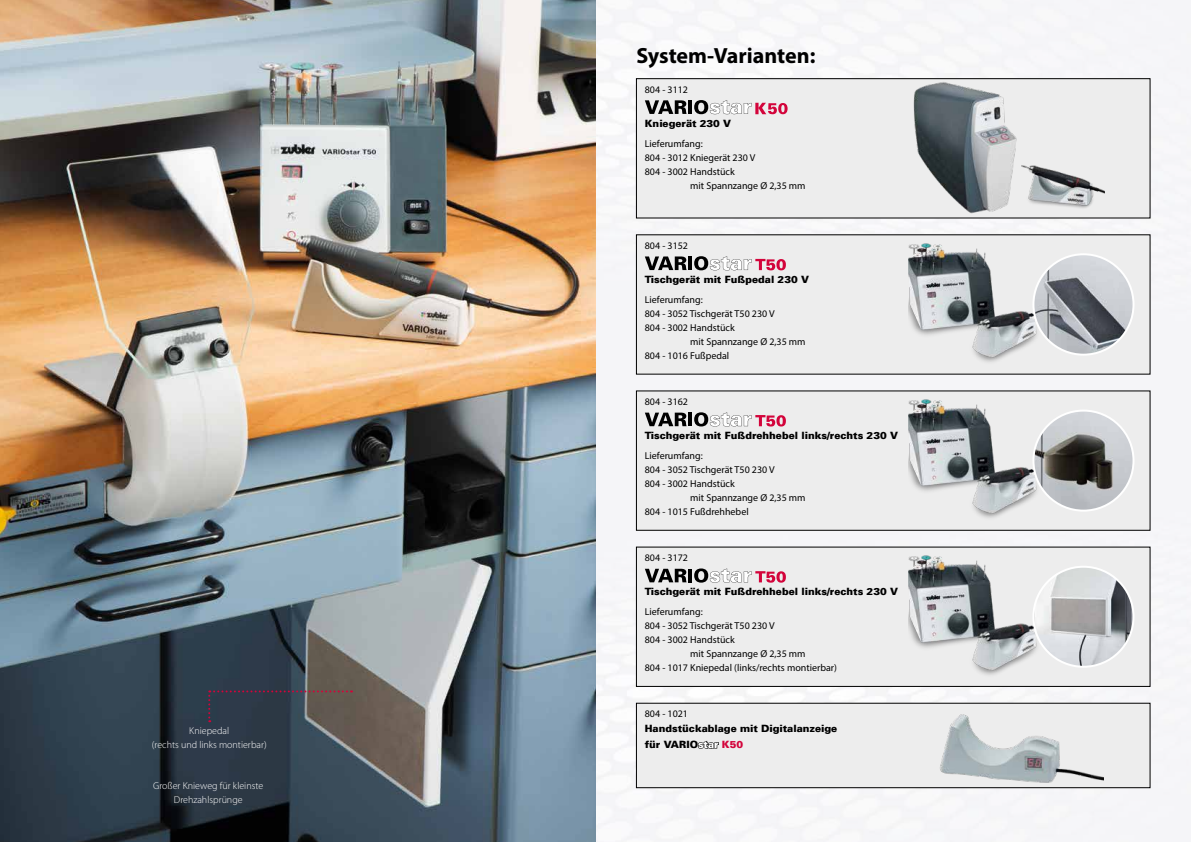
<style>
.page{position:relative;width:1191px;height:842px;background:#fff}
.page>*{position:absolute;margin:0;border:0;box-sizing:border-box;transform-origin:0 0}
.t1{font:700 22px "Myriad Pro";color:#000}
.t2{font:10px "Myriad Pro";color:#000}
.t3{font:900 10px/16px "Univers";color:#000}
.t4{font:300 10px/14px "Myriad Pro";color:#fff;text-align:center}
.s1{color:#d3043b}
</style>
<div class="page">
<div style="left:595px;top:0;width:596px;height:842px;background:#f5f5f8"></div>
<img style="left:0;top:0;width:595px;height:842px">
<div style="left:636px;top:79px;width:514px;height:139px;background:#ededed"></div>
<div style="left:636px;top:78px;width:514px;height:140px;border:1px solid #000"></div>
<img style="left:907px;top:82px;width:197px;height:135px">
<svg style="left:645px;top:100px;width:41px;height:14px"></svg>
<hr style="left:688px;top:100px;width:4px;height:14px;background:#000">
<svg style="left:694px;top:100px;width:93px;height:14px"></svg>
<div style="left:636px;top:235px;width:514px;height:139px;background:#ededed"></div>
<svg style="left:645px;top:256px;width:41px;height:14px"></svg>
<hr style="left:688px;top:256px;width:4px;height:14px;background:#000">
<svg style="left:694px;top:256px;width:92px;height:14px"></svg>
<img style="left:908px;top:243px;width:159px;height:119px">
<img style="left:1033px;top:254px;width:100px;height:101px;border-radius:50px">
<div style="left:1032px;top:253px;width:102px;height:103px;border:2px solid #fff;border-radius:50%"></div>
<div style="left:636px;top:391px;width:514px;height:139px;background:#ededed"></div>
<svg style="left:645px;top:413px;width:41px;height:13px"></svg>
<hr style="left:688px;top:413px;width:4px;height:13px;background:#000">
<svg style="left:694px;top:412px;width:92px;height:14px"></svg>
<img style="left:908px;top:399px;width:184px;height:119px">
<img style="left:1033px;top:411px;width:100px;height:100px">
<div style="left:1032px;top:410px;width:102px;height:102px;border:2px solid #fff;border-radius:50%"></div>
<div style="left:636px;top:547px;width:514px;height:139px;background:#ededed"></div>
<div style="left:636px;top:547px;width:514px;height:140px;border:1px solid #000"></div>
<svg style="left:645px;top:569px;width:41px;height:13px"></svg>
<hr style="left:688px;top:569px;width:4px;height:13px;background:#000">
<svg style="left:694px;top:568px;width:92px;height:15px"></svg>
<img style="left:908px;top:555px;width:184px;height:120px">
<img style="left:1033px;top:567px;width:100px;height:100px;border-radius:50px">
<div style="left:1032px;top:566px;width:102px;height:102px;border:2px solid #fff;border-radius:50%"></div>
<div style="left:636px;top:703px;width:514px;height:85px;background:#ededed"></div>
<div style="left:636px;top:703px;width:514px;height:85px;border:1px solid #000"></div>
<img style="left:940px;top:714px;width:163px;height:69px">
<svg style="left:208px;top:690px;width:144px;height:32px;background:#44454d"></svg>
<p class="t4" style="left:152px;top:723px;width:116px">Kniepedal<br>(rechts und links montierbar)</p>
<p class="t4" style="left:153px;top:779px;width:112px">Großer Knieweg für kleinste<br>Drehzahlsprünge</p>
<h1 class="t1" style="left:636px;top:42px;width:180px">System-Varianten:</h1>
<p class="t2" style="left:645px;top:83px;width:45px">804 - 3112</p>
<p class="t3" style="left:645px;top:115px;width:88px">Kniegerät 230 V</p>
<p class="t2" style="left:645px;top:138px;width:59px">Lieferumfang:</p>
<p class="t2" style="left:645px;top:152px;width:112px">804 - 3012 Kniegerät 230 V</p>
<p class="t2" style="left:645px;top:166px;width:91px">804 - 3002 Handstück</p>
<p class="t2" style="left:690px;top:180px;width:117px">mit Spannzange Ø 2,35 mm</p>
<p class="t2" style="left:645px;top:239px;width:45px">804 - 3152</p>
<p class="t3" style="left:645px;top:271px;width:165px">Tischgerät mit Fußpedal 230 V</p>
<p class="t2" style="left:645px;top:294px;width:59px">Lieferumfang:</p>
<p class="t2" style="left:645px;top:308px;width:131px">804 - 3052 Tischgerät T50 230 V</p>
<p class="t2" style="left:645px;top:322px;width:91px">804 - 3002 Handstück</p>
<p class="t2" style="left:690px;top:336px;width:117px">mit Spannzange Ø 2,35 mm</p>
<p class="t2" style="left:645px;top:350px;width:86px">804 - 1016 Fußpedal</p>
<p class="t2" style="left:645px;top:396px;width:45px">804 - 3162</p>
<p class="t3" style="left:645px;top:427px;width:254px">Tischgerät mit Fußdrehhebel links/rechts 230 V</p>
<p class="t2" style="left:645px;top:450px;width:59px">Lieferumfang:</p>
<p class="t2" style="left:645px;top:464px;width:131px">804 - 3052 Tischgerät T50 230 V</p>
<p class="t2" style="left:645px;top:478px;width:91px">804 - 3002 Handstück</p>
<p class="t2" style="left:690px;top:492px;width:117px">mit Spannzange Ø 2,35 mm</p>
<p class="t2" style="left:645px;top:506px;width:105px">804 - 1015 Fußdrehhebel</p>
<p class="t2" style="left:645px;top:552px;width:45px">804 - 3172</p>
<p class="t3" style="left:645px;top:583px;width:254px">Tischgerät mit Fußdrehhebel links/rechts 230 V</p>
<p class="t2" style="left:645px;top:606px;width:59px">Lieferumfang:</p>
<p class="t2" style="left:645px;top:620px;width:131px">804 - 3052 Tischgerät T50 230 V</p>
<p class="t2" style="left:645px;top:634px;width:91px">804 - 3002 Handstück</p>
<p class="t2" style="left:690px;top:648px;width:117px">mit Spannzange Ø 2,35 mm</p>
<p class="t2" style="left:645px;top:662px;width:194px">804 - 1017 Kniepedal (links/rechts montierbar)</p>
<p class="t2" style="left:645px;top:708px;width:45px">804 - 1021</p>
<p class="t3" style="left:645px;top:720px;width:194px">Handstückablage mit Digitalanzeige für VARIOstar <span class="s1">K50</span></p>
</div>
